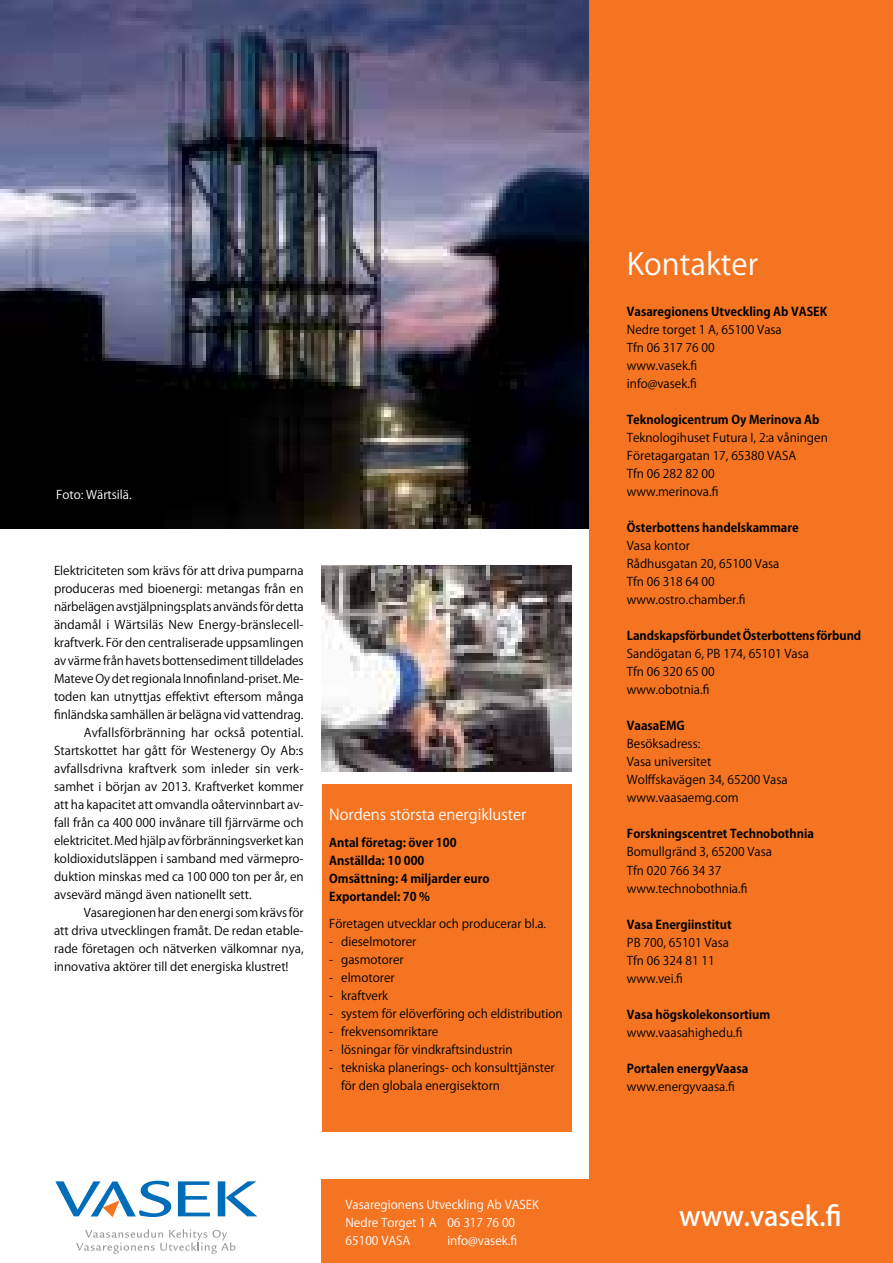
<style>
.page{position:relative;width:893px;height:1263px;background:#fff}
.page>*{position:absolute;margin:0;border:0;box-sizing:border-box;transform-origin:0 0}
.t1{font:30px "Koz Go Pro";color:#fff}
.t2{font:500 27px "Koz Go Pro";color:#fff}
.t3{font:15px "Koz Go Pro";color:#fff}
.t4{font:12px/18px "Koz Go Pro";color:#000}
.t5{font:700 12px/18px "Koz Go Pro";color:#000}
.t6{font:12px/18px "Koz Go Pro";color:#fff}
</style>
<div class="page">
<img style="left:0;top:0;width:589px;height:529px">
<div style="left:322px;top:784px;width:249px;height:347px;background:#f47421"></div>
<div style="left:322px;top:1180px;width:571px;height:83px;background:#f47421"></div>
<svg style="left:178px;top:1181px;width:32px;height:35px"></svg>
<svg style="left:218px;top:1181px;width:39px;height:35px"></svg>
<svg style="left:55px;top:1181px;width:116px;height:36px"></svg>
<svg style="left:76px;top:1229px;width:159px;height:25px"></svg>
<div style="left:589px;top:0;width:304px;height:1180px;background:#f47421"></div>
<img style="left:322px;top:566px;width:249px;height:205px">
<p class="t6" style="left:56px;top:486px;width:77px">Foto: Wärtsilä.</p>
<p class="t4" style="left:54px;top:562px;width:251px">Elektriciteten som krävs för att driva pumparna</p>
<p class="t4" style="left:54px;top:580px;width:251px">produceras med bioenergi: metangas från en</p>
<p class="t4" style="left:54px;top:598px;width:251px">närbelägen avstjälpningsplats används för detta</p>
<p class="t4" style="left:54px;top:616px;width:251px">ändamål i Wärtsiläs New Energy-bränslecell-</p>
<p class="t4" style="left:54px;top:634px;width:251px">kraftverk. För den centraliserade uppsamlingen</p>
<p class="t4" style="left:54px;top:652px;width:251px">av värme från havets bottensediment tilldelades</p>
<p class="t4" style="left:54px;top:670px;width:251px">Mateve Oy det regionala Innofinland-priset. Me-</p>
<p class="t4" style="left:54px;top:688px;width:251px">toden kan utnyttjas effektivt eftersom många</p>
<p class="t4" style="left:54px;top:706px;width:251px">finländska samhällen är belägna vid vattendrag.</p>
<p class="t4" style="left:84px;top:724px;width:221px">Avfallsförbränning har också potential.</p>
<p class="t4" style="left:54px;top:742px;width:251px">Startskottet har gått för Westenergy Oy Ab:s</p>
<p class="t4" style="left:54px;top:760px;width:251px">avfallsdrivna kraftverk som inleder sin verk-</p>
<p class="t4" style="left:54px;top:778px;width:251px">samhet i början av 2013. Kraftverket kommer</p>
<p class="t4" style="left:54px;top:796px;width:251px">att ha kapacitet att omvandla oåtervinnbart av-</p>
<p class="t4" style="left:54px;top:814px;width:251px">fall från ca 400 000 invånare till fjärrvärme och</p>
<p class="t4" style="left:54px;top:832px;width:251px">elektricitet. Med hjälp av förbränningsverket kan</p>
<p class="t4" style="left:54px;top:850px;width:251px">koldioxidutsläppen i samband med värmepro-</p>
<p class="t4" style="left:54px;top:868px;width:251px">duktion minskas med ca 100 000 ton per år, en</p>
<p class="t4" style="left:54px;top:886px;width:199px">avsevärd mängd även nationellt sett.</p>
<p class="t4" style="left:84px;top:904px;width:222px">Vasaregionen har den energi som krävs för</p>
<p class="t4" style="left:54px;top:922px;width:251px">att driva utvecklingen framåt. De redan etable-</p>
<p class="t4" style="left:54px;top:940px;width:251px">rade företagen och nätverken välkomnar nya,</p>
<p class="t4" style="left:54px;top:958px;width:236px">innovativa aktörer till det energiska klustret!</p>
<p class="t3" style="left:329px;top:805px;width:199px">Nordens största energikluster</p>
<p class="t5" style="left:329px;top:835px;width:162px">Antal företag: över 100<br>Anställda: 10 000<br>Omsättning: 4 miljarder euro<br>Exportandel: 70 %</p>
<p class="t4" style="left:329px;top:915px;width:218px">Företagen utvecklar och producerar bl.a.</p>
<p class="t4" style="left:329px;top:933px;width:89px">- dieselmotorer</p>
<p class="t4" style="left:329px;top:951px;width:76px">- gasmotorer</p>
<p class="t4" style="left:329px;top:969px;width:67px">- elmotorer</p>
<p class="t4" style="left:329px;top:987px;width:61px">- kraftverk</p>
<p class="t4" style="left:329px;top:1005px;width:235px">- system för elöverföring och eldistribution</p>
<p class="t4" style="left:329px;top:1023px;width:111px">- frekvensomriktare</p>
<p class="t4" style="left:329px;top:1041px;width:185px">- lösningar för vindkraftsindustrin</p>
<p class="t4" style="left:341px;top:1059px;width:215px;text-indent:-12px">- tekniska planerings- och konsulttjänster för den globala energisektorn</p>
<p class="t6" style="left:345px;top:1196px;width:195px">Vasaregionens Utveckling Ab VASEK<br>Nedre Torget 1 A<br>65100 VASA</p>
<p class="t6" style="left:447px;top:1214px;width:71px">06 317 76 00 info@vasek.fi</p>
<h1 class="t1" style="left:627px;top:245px;width:133px">Kontakter</h1>
<p class="t5" style="left:627px;top:304px;width:202px">Vasaregionens Utveckling Ab VASEK</p>
<p class="t4" style="left:627px;top:321px;width:156px">Nedre torget 1 A, 65100 Vasa<br>Tfn 06 317 76 00 www.vasek.fi<br>info@vasek.fi</p>
<p class="t5" style="left:627px;top:412px;width:194px">Teknologicentrum Oy Merinova Ab</p>
<p class="t4" style="left:627px;top:429px;width:202px">Teknologihuset Futura I, 2:a våningen<br>Företagargatan 17, 65380 VASA<br>Tfn 06 282 82 00<br>www.merinova.fi</p>
<p class="t5" style="left:627px;top:520px;width:173px">Österbottens handelskammare</p>
<p class="t4" style="left:627px;top:537px;width:154px">Vasa kontor<br>Rådhusgatan 20, 65100 Vasa<br>Tfn 06 318 64 00 www.ostro.chamber.fi</p>
<p class="t5" style="left:627px;top:628px;width:236px">Landskapsförbundet Österbottens förbund</p>
<p class="t4" style="left:627px;top:645px;width:184px">Sandögatan 6, PB 174, 65101 Vasa<br>Tfn 06 320 65 00<br>www.obotnia.fi</p>
<p class="t5" style="left:627px;top:718px;width:59px">VaasaEMG</p>
<p class="t4" style="left:627px;top:735px;width:162px">Besöksadress:<br>Vasa universitet<br>Wolffskavägen 34, 65200 Vasa www.vaasaemg.com</p>
<p class="t5" style="left:627px;top:826px;width:189px">Forskningscentret Technobothnia</p>
<p class="t4" style="left:627px;top:843px;width:147px">Bomullgränd 3, 65200 Vasa<br>Tfn 020 766 34 37 www.technobothnia.fi</p>
<p class="t5" style="left:627px;top:916px;width:106px">Vasa Energiinstitut</p>
<p class="t4" style="left:627px;top:933px;width:104px">PB 700, 65101 Vasa<br>Tfn 06 324 81 11 www.vei.fi</p>
<p class="t5" style="left:627px;top:1006px;width:145px">Vasa högskolekonsortium</p>
<p class="t4" style="left:627px;top:1023px;width:117px">www.vaasahighedu.fi</p>
<p class="t5" style="left:627px;top:1060px;width:123px">Portalen energyVaasa</p>
<p class="t4" style="left:627px;top:1077px;width:109px">www.energyvaasa.fi</p>
<h2 class="t2" style="left:679px;top:1199px;width:164px">www.vasek.fi</h2>
</div>
